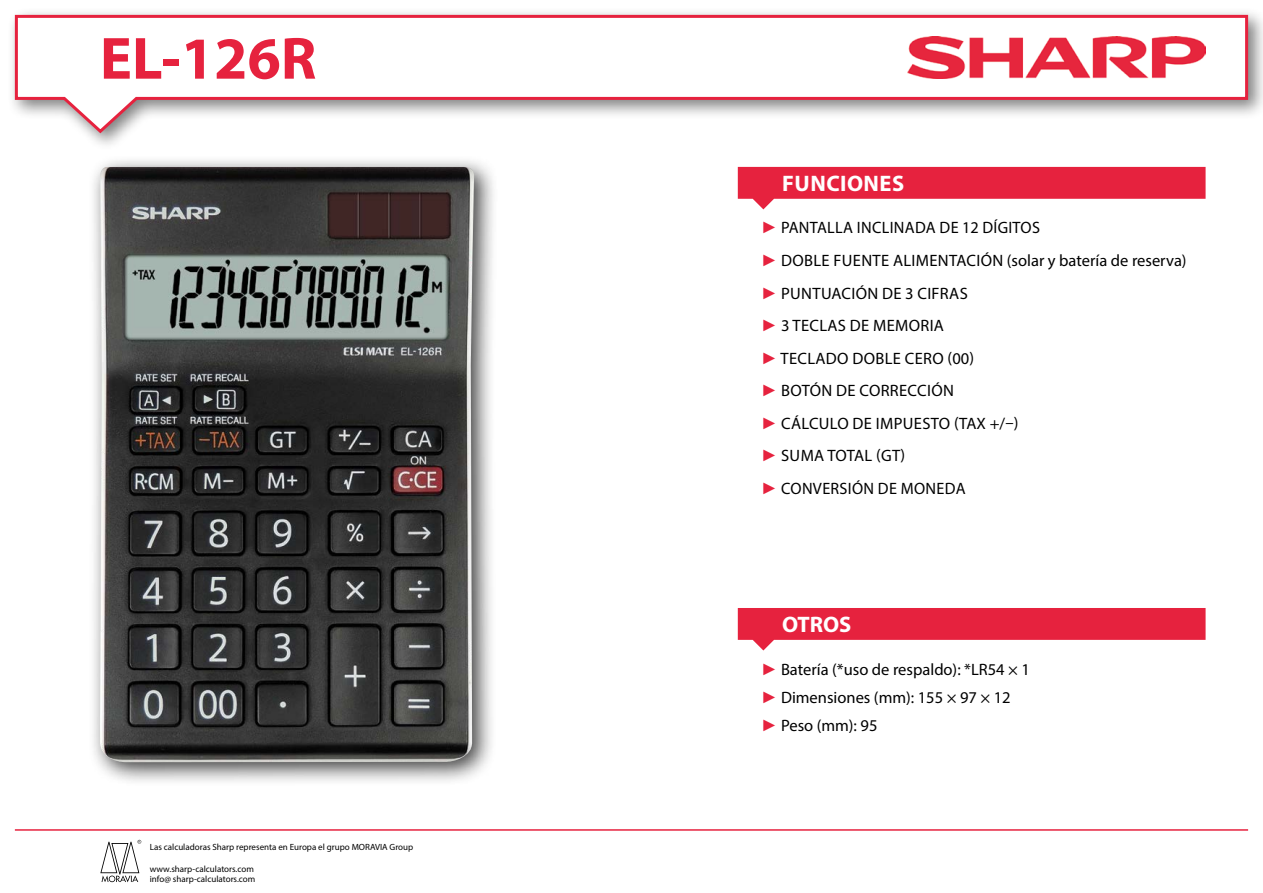
<style>
.page{position:relative;width:1263px;height:893px;background:#fff}
.page>*{position:absolute;margin:0;border:0;box-sizing:border-box;transform-origin:0 0}
.t1{font:700 60px "Myriad Pro";color:#e6223e}
.t2{font:700 22.5px "Myriad Pro";letter-spacing:.02em;color:#fff}
.t3{font:16.5px "Myriad Pro";letter-spacing:.02em;color:#000}
.t4{font:16.5px "Myriad Pro";color:#000}
.t5{font:9px/10.8px "Myriad Pro";color:#000}
.s1{font-family:"Arial";color:#e6223e}
</style>
<div class="page">
<svg style="left:13px;top:13px;width:1236px;height:122px"></svg>
<img style="left:907px;top:36px;width:298px;height:43px">
<hr style="left:15px;top:829px;width:1233px;height:2px;background:#e6223e">
<svg style="left:100px;top:840px;width:41px;height:42px"></svg>
<div style="left:88px;top:155px;width:411px;height:633px;background:#000;opacity:.75"></div>
<img style="left:100px;top:167px;width:374px;height:595px">
<svg style="left:738px;top:167px;width:467px;height:42px"></svg>
<svg style="left:738px;top:608px;width:467px;height:42px"></svg>
<p class="t1" style="left:100px;top:19px;width:218px">EL-126R</p>
<p class="t5" style="left:150px;top:841px;width:265px">Las calculadoras Sharp representa en Europa el grupo MORAVIA Group</p>
<p class="t5" style="left:150px;top:863px;width:107px">www.sharp-calculators.com info@ sharp-calculators.com</p>
<p class="t2" style="left:782px;top:169px;width:123px">FUNCIONES</p>
<p class="t3" style="left:761px;top:218px;width:280px"><span class="s1">►</span> PANTALLA INCLINADA DE 12 DÍGITOS</p>
<p class="t3" style="left:761px;top:250px;width:427px"><span class="s1">►</span> DOBLE FUENTE ALIMENTACIÓN (solar y batería de reserva)</p>
<p class="t3" style="left:761px;top:283px;width:208px"><span class="s1">►</span> PUNTUACIÓN DE 3 CIFRAS</p>
<p class="t3" style="left:761px;top:315px;width:184px"><span class="s1">►</span> 3 TECLAS DE MEMORIA</p>
<p class="t3" style="left:761px;top:348px;width:215px"><span class="s1">►</span> TECLADO DOBLE CERO (00)</p>
<p class="t3" style="left:761px;top:381px;width:194px"><span class="s1">►</span> BOTÓN DE CORRECCIÓN</p>
<p class="t3" style="left:761px;top:413px;width:259px"><span class="s1">►</span> CÁLCULO DE IMPUESTO (TAX +/–)</p>
<p class="t3" style="left:761px;top:446px;width:146px"><span class="s1">►</span> SUMA TOTAL (GT)</p>
<p class="t3" style="left:761px;top:478px;width:206px"><span class="s1">►</span> CONVERSIÓN DE MONEDA</p>
<p class="t2" style="left:782px;top:610px;width:71px">OTROS</p>
<p class="t4" style="left:761px;top:659px;width:270px"><span class="s1">►</span> Batería (*uso de respaldo): *LR54 × 1</p>
<p class="t4" style="left:761px;top:687px;width:251px"><span class="s1">►</span> Dimensiones (mm): 155 × 97 × 12</p>
<p class="t3" style="left:761px;top:715px;width:118px"><span class="s1">►</span> Peso (mm): 95</p>
</div>
